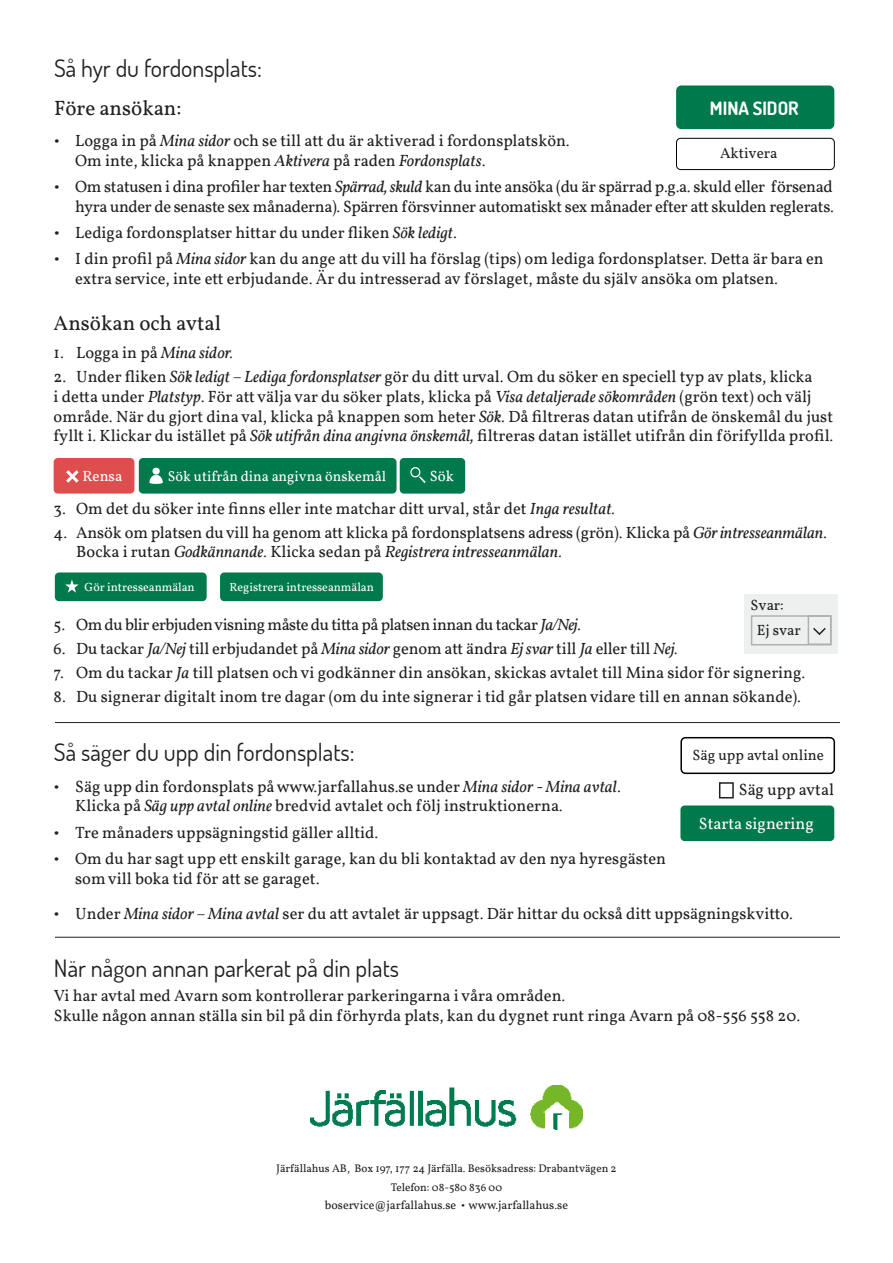
<style>
.page{position:relative;width:893px;height:1263px;background:#fff}
.page>*{position:absolute;margin:0;border:0;box-sizing:border-box;transform-origin:0 0}
.Rubrik{font:24px "Dosis";color:#231f20}
.Underrubrik{font:24px "Dosis";color:#231f20}
.Underrubrik-2{font:21px "Vollkorn";color:#231f20}
.Bildtext{font:700 18.45px "Dosis";color:#fff}
.Numrerad_lista{font:16.5px/19.8px "Vollkorn";color:#231f20}
.Punkter{font:16.5px/19.8px "Vollkorn";color:#231f20}
.Punkter-2{font:16.5px/19.8px "Vollkorn";letter-spacing:-.02em;color:#231f20;text-align:right}
.Numrerad_lista-2{font:16.5px "Vollkorn";letter-spacing:-.03em;color:#231f20}
.Bildtext-2{font:16.5px "Vollkorn";color:#fff}
.Bildtext-3{font:16.5px "Vollkorn";color:#231f20}
.Bildtext-4{font:15px "Vollkorn";color:#231f20}
.Bildtext-5{font:15px "Vollkorn";color:#fff}
.Bildtext-6{font:14.4px "Vollkorn";color:#fff}
.t1{font:12px "Vollkorn";color:#231f20}
.Bildtext-7{font:12px "Vollkorn";color:#fff}
.t2{font:11.25px/18.8px "Vollkorn";color:#231f20;text-align:center}
.s1{font-style:italic}
</style>
<div class="page">
<div style="left:744px;top:594px;width:94px;height:60px;background:#edf0ef"></div>
<div style="left:55px;top:572px;width:152px;height:29px;background:#00794c;border-radius:4px"></div>
<div style="left:220px;top:572px;width:163px;height:29px;background:#00794c;border-radius:4px"></div>
<div style="left:139px;top:458px;width:257px;height:36px;background:#00794c;border-radius:4px"></div>
<div style="left:54px;top:458px;width:80px;height:36px;background:#de4e4e;border-radius:4px"></div>
<img style="left:310px;top:1085px;width:273px;height:45px">
<hr style="left:55px;top:722px;width:785px;height:1px;background:#231f20">
<hr style="left:55px;top:937px;width:785px;height:1px;background:#231f20">
<div style="left:676px;top:85px;width:158px;height:44px;background:#00794c;border-radius:5px"></div>
<div style="left:676px;top:138px;width:159px;height:32px;border:1px solid #000;border-radius:4px"></div>
<div style="left:400px;top:458px;width:65px;height:36px;background:#00794c;border-radius:4px"></div>
<svg style="left:66px;top:470px;width:13px;height:13px"></svg>
<svg style="left:410px;top:467px;width:16px;height:16px"></svg>
<svg style="left:149px;top:468px;width:14px;height:16px"></svg>
<svg style="left:65px;top:579px;width:14px;height:14px"></svg>
<div style="left:680px;top:805px;width:154px;height:36px;background:#00794c;border-radius:4px"></div>
<div style="left:680px;top:737px;width:155px;height:37px;border:2px solid #000;border-radius:4px"></div>
<div style="left:719px;top:782px;width:15px;height:16px;border:2px solid #231f20"></div>
<div style="left:751px;top:615px;width:80px;height:30px;border:2px solid #adb1b3"></div>
<div style="left:808px;top:615px;width:23px;height:30px;border:2px solid #adb1b3"></div>
<svg style="left:813px;top:628px;width:13px;height:7px"></svg>
<p class="Rubrik" style="left:54px;top:53px;width:209px">Så hyr du fordonsplats:</p>
<p class="Underrubrik-2" style="left:54px;top:96px;width:129px">Före ansökan:</p>
<p class="Punkter" style="left:75px;top:130px;width:496px;text-indent:-21px">• Logga in på <span class="s1">Mina sidor</span> och se till att du är aktiverad i fordonsplatskön.<br>Om inte, klicka på knappen <span class="s1">Aktivera</span> på raden <span class="s1">Fordonsplats</span>.</p>
<p class="Punkter-2" style="left:54px;top:176px;width:781px">• Om statusen i dina profiler har texten <span class="s1">Spärrad, skuld</span> kan du inte ansöka (du är spärrad p.g.a. skuld eller försenad hyra under de senaste sex månaderna). Spärren försvinner automatiskt sex månader efter att skulden reglerats.</p>
<p class="Numrerad_lista" style="left:54px;top:222px;width:404px">• Lediga fordonsplatser hittar du under fliken <span class="s1">Sök ledigt</span>.</p>
<p class="Punkter" style="left:75px;top:249px;width:750px;text-indent:-21px">• I din profil på <span class="s1">Mina sidor</span> kan du ange att du vill ha förslag (tips) om lediga fordonsplatser. Detta är bara en extra service, inte ett erbjudande. Är du intresserad av förslaget, måste du själv ansöka om platsen.</p>
<p class="Bildtext" style="left:710px;top:97px;width:90px">MINA SIDOR</p>
<p class="Bildtext-4" style="left:720px;top:144px;width:59px">Aktivera</p>
<p class="Underrubrik-2" style="left:54px;top:310px;width:169px">Ansökan och avtal</p>
<p class="Numrerad_lista" style="left:54px;top:342px;width:181px">1. Logga in på <span class="s1">Mina sidor.</span></p>
<p class="Numrerad_lista" style="left:54px;top:367px;width:781px">2. Under fliken <span class="s1">Sök ledigt – Lediga fordonsplatser</span> gör du ditt urval. Om du söker en speciell typ av plats, klicka<br>i detta under <span class="s1">Platstyp</span>. För att välja var du söker plats, klicka på <span class="s1">Visa detaljerade sökområden</span> (grön text) och välj område. När du gjort dina val, klicka på knappen som heter <span class="s1">Sök</span>. Då filtreras datan utifrån de önskemål du just fyllt i. Klickar du istället på <span class="s1">Sök utifrån dina angivna önskemål,</span> filtreras datan istället utifrån din förifyllda profil.</p>
<p class="Bildtext-5" style="left:83px;top:467px;width:41px">Rensa</p>
<p class="Bildtext-6" style="left:168px;top:467px;width:220px">Sök utifrån dina angivna önskemål</p>
<p class="Bildtext-5" style="left:430px;top:467px;width:26px">Sök</p>
<p class="Numrerad_lista" style="left:54px;top:498px;width:563px">3. Om det du söker inte finns eller inte matchar ditt urval, står det <span class="s1">Inga resultat.</span></p>
<p class="Numrerad_lista" style="left:76px;top:522px;width:752px;text-indent:-23px">4. Ansök om platsen du vill ha genom att klicka på fordonsplatsens adress (grön). Klicka på <span class="s1">Gör intresseanmälan</span>.<br>Bocka i rutan <span class="s1">Godkännande.</span> Klicka sedan på <span class="s1">Registrera intresseanmälan.</span></p>
<p class="Bildtext-7" style="left:85px;top:580px;width:112px">Gör intresseanmälan</p>
<p class="Bildtext-7" style="left:230px;top:580px;width:146px">Registrera intresseanmälan</p>
<p class="Bildtext-4" style="left:750px;top:596px;width:35px">Svar:</p>
<p class="Bildtext-4" style="left:757px;top:621px;width:46px">Ej svar</p>
<p class="Numrerad_lista-2" style="left:54px;top:614px;width:529px">5. Om du blir erbjuden visning måste du titta på platsen innan du tackar <span class="s1">Ja/Nej</span>.</p>
<p class="Numrerad_lista" style="left:54px;top:638px;width:626px">6. Du tackar <span class="s1">Ja/Nej</span> till erbjudandet på <span class="s1">Mina sidor</span> genom att ändra <span class="s1">Ej svar</span> till <span class="s1">Ja</span> eller till <span class="s1">Nej.</span></p>
<p class="Numrerad_lista" style="left:54px;top:662px;width:753px">7. Om du tackar <span class="s1">Ja</span> till platsen och vi godkänner din ansökan, skickas avtalet till Mina sidor för signering.</p>
<p class="Numrerad_lista" style="left:54px;top:686px;width:749px">8. Du signerar digitalt inom tre dagar (om du inte signerar i tid går platsen vidare till en annan sökande).</p>
<p class="Underrubrik" style="left:54px;top:736px;width:302px">Så säger du upp din fordonsplats:</p>
<p class="Punkter" style="left:75px;top:776px;width:547px;text-indent:-21px">• Säg upp din fordonsplats på www.jarfallahus.se under <span class="s1">Mina sidor</span> - <span class="s1">Mina avtal</span>.<br>Klicka på <span class="s1">Säg upp avtal online</span> bredvid avtalet och följ instruktionerna.</p>
<p class="Punkter" style="left:54px;top:822px;width:326px">• Tre månaders uppsägningstid gäller alltid.</p>
<p class="Punkter" style="left:75px;top:848px;width:592px;text-indent:-21px">• Om du har sagt upp ett enskilt garage, kan du bli kontaktad av den nya hyresgästen som vill boka tid för att se garaget.</p>
<p class="Punkter" style="left:54px;top:903px;width:741px">• Under <span class="s1">Mina sidor – Mina avtal</span> ser du att avtalet är uppsagt. Där hittar du också ditt uppsägningskvitto.</p>
<p class="Rubrik" style="left:54px;top:953px;width:347px">När någon annan parkerat på din plats</p>
<p class="Numrerad_lista" style="left:54px;top:986px;width:748px">Vi har avtal med Avarn som kontrollerar parkeringarna i våra områden.<br>Skulle någon annan ställa sin bil på din förhyrda plats, kan du dygnet runt ringa Avarn på 08-556 558 20.</p>
<p class="Bildtext-4" style="left:692px;top:746px;width:133px">Säg upp avtal online</p>
<p class="Bildtext-3" style="left:739px;top:779px;width:97px">Säg upp avtal</p>
<p class="Bildtext-2" style="left:699px;top:813px;width:116px">Starta signering</p>
<p class="t2" style="left:276px;top:1159px;width:342px">Järfällahus AB, Box 197, 177 24 Järfälla. Besöksadress: Drabantvägen 2<br>Telefon: 08-580 836 00</p>
<p class="t1" style="left:325px;top:1197px;width:245px">boservice@jarfallahus.se • www.jarfallahus.se</p>
</div>
